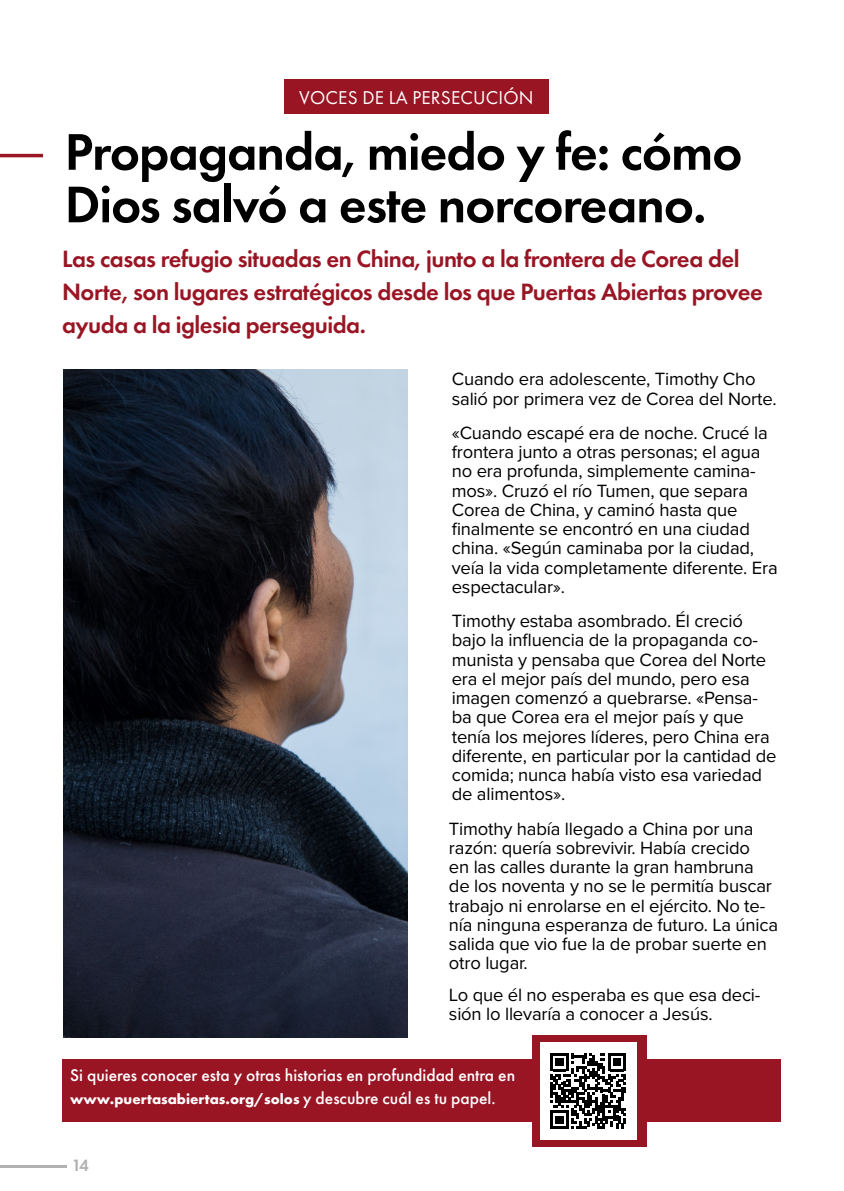
<style>
.page{position:relative;width:844px;height:1191px;background:#fff}
.page>*{position:absolute;margin:0;border:0;box-sizing:border-box;transform-origin:0 0}
.t1{font:600 53.38px/52.5px "Futura PT";letter-spacing:-.02em;color:#000}
.t2{font:600 24.5px/33.2px "Futura PT";letter-spacing:-.02em;color:#991524}
.t3{font:19.25px "Futura PT";letter-spacing:.01em;color:#fff}
.t4{font:18.38px/19.2px "Proxima Nova";letter-spacing:-.01em;color:#000}
.t5{font:500 17.5px "Futura PT";color:#fff}
.t6{font:600 16.97px "Futura PT";color:#b2b1b1}
.t7{font:700 14.88px "Futura PT";color:#fff}
.s1{font-weight:500;font-size:17.5px}
</style>
<div class="page">
<div style="left:532px;top:1034px;width:114px;height:112px;background:#991524"></div>
<hr style="left:0;top:154px;width:43px;height:3px;background:#991524">
<div style="left:284px;top:79px;width:264px;height:34px;background:#991524"></div>
<img style="left:63px;top:370px;width:344px;height:668px">
<div style="left:63px;top:1059px;width:717px;height:62px;background:#991524"></div>
<div style="left:539px;top:1042px;width:97px;height:97px;background:#fff"></div>
<svg style="left:550px;top:1053px;width:76px;height:75px"></svg>
<hr style="left:0;top:1165px;width:66px;height:2px;background:#b3b2b2">
<p class="t3" style="left:299px;top:86px;width:236px">VOCES DE LA PERSECUCIÓN</p>
<h1 class="t1" style="left:65px;top:125px;width:679px">Propaganda, miedo y fe: cómo<br>Dios salvó a este norcoreano.</h1>
<h2 class="t2" style="left:62px;top:242px;width:702px">Las casas refugio situadas en China, junto a la frontera de Corea del<br>Norte, son lugares estratégicos desde los que Puertas Abiertas provee ayuda a la iglesia perseguida.</h2>
<p class="t4" style="left:451px;top:369px;width:326px">Cuando era adolescente, Timothy Cho salió por primera vez de Corea del Norte.</p>
<p class="t4" style="left:451px;top:422px;width:327px">«Cuando escapé era de noche. Crucé la frontera junto a otras personas; el agua no era profunda, simplemente camina&shy;mos». Cruzó el río Tumen, que separa Corea de China, y caminó hasta que finalmente se encontró en una ciudad china. «Según caminaba por la ciudad, veía la vida completamente diferente. Era espectacular».</p>
<p class="t4" style="left:451px;top:610px;width:326px">Timothy estaba asombrado. Él creció bajo la influencia de la propaganda co&shy;munista y pensaba que Corea del Norte era el mejor país del mundo, pero esa imagen comenzó a quebrarse. «Pensa&shy;ba que Corea era el mejor país y que tenía los mejores líderes, pero China era diferente, en particular por la cantidad de comida; nunca había visto esa variedad de alimentos».</p>
<p class="t4" style="left:449px;top:818px;width:330px">Timothy había llegado a China por una razón: quería sobrevivir. Había crecido<br>en las calles durante la gran hambruna de los noventa y no se le permitía buscar trabajo ni enrolarse en el ejército. No te&shy;nía ninguna esperanza de futuro. La única salida que vio fue la de probar suerte en otro lugar.</p>
<p class="t4" style="left:449px;top:984px;width:313px">Lo que él no esperaba es que esa deci&shy;sión lo llevaría a conocer a Jesús.</p>
<p class="t5" style="left:70px;top:1064px;width:446px">Si quieres conocer esta y otras historias en profundidad entra en</p>
<p class="t7" style="left:70px;top:1089px;width:427px">www.puertasabiertas.org/solos <span class="s1">y descubre cuál es tu papel.</span></p>
<p class="t6" style="left:72px;top:1155px;width:19px">14</p>
</div>
